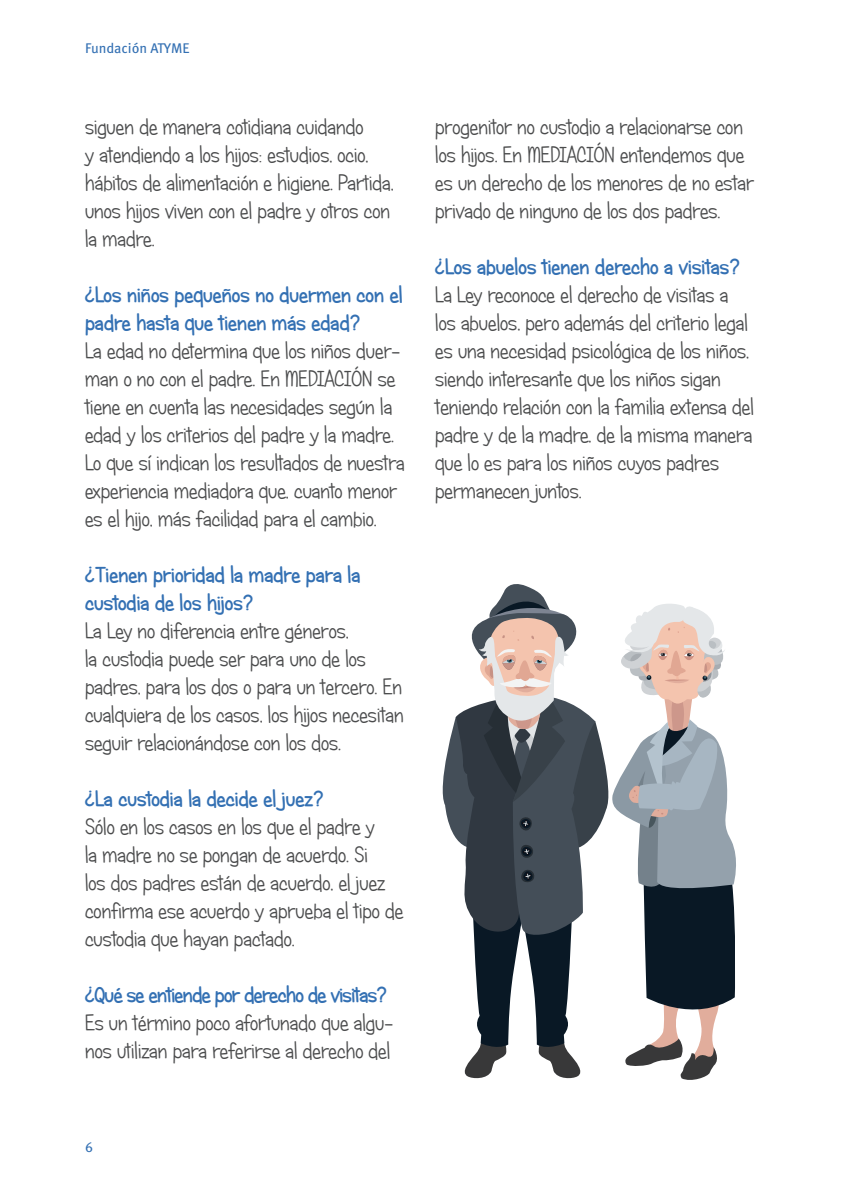
<style>
.page{position:relative;width:842px;height:1191px;background:#fff}
.page>*{position:absolute;margin:0;border:0;box-sizing:border-box;transform-origin:0 0}
.t1{font:22px/28px "Candy Round BTN";color:#4b4c4d}
.t2{font:22px/28px "Candy Round BTN Bold";color:#3370b3}
.t3{font:22px "Candy Round BTN Bold";letter-spacing:-.03em;color:#3370b3}
.t4{font:14px "Meta Pro";letter-spacing:-.005em;color:#3370b3}
</style>
<div class="page">
<svg style="left:442px;top:584px;width:294px;height:496px"></svg>
<p class="t4" style="left:85px;top:39px;width:106px">Fundación ATYME</p>
<p class="t1" style="left:85px;top:112px;width:310px">siguen de manera cotidiana cuidando<br>y atendiendo a los hijos: estudios, ocio, hábitos de alimentación e higiene. Partida, unos hijos viven con el padre y otros con la madre.</p>
<p class="t2" style="left:85px;top:280px;width:319px">¿Los niños pequeños no duermen con el padre hasta que tienen más edad?</p>
<p class="t1" style="left:85px;top:336px;width:321px">La edad no determina que los niños duer&shy;man o no con el padre. En MEDIACIÓN se tiene en cuenta las necesidades según la edad y los criterios del padre y la madre.<br>Lo que sí indican los resultados de nuestra experiencia mediadora que, cuanto menor es el hijo, más facilidad para el cambio.</p>
<p class="t2" style="left:85px;top:560px;width:277px">¿Tienen prioridad la madre para la custodia de los hijos?</p>
<p class="t1" style="left:85px;top:616px;width:320px">La Ley no diferencia entre géneros,<br>la custodia puede ser para uno de los padres, para los dos o para un tercero. En cualquiera de los casos, los hijos necesitan seguir relacionándose con los dos.</p>
<p class="t2" style="left:85px;top:784px;width:240px">¿La custodia la decide el juez?</p>
<p class="t1" style="left:85px;top:812px;width:320px">Sólo en los casos en los que el padre y<br>la madre no se pongan de acuerdo. Si<br>los dos padres están de acuerdo, el juez confirma ese acuerdo y aprueba el tipo de custodia que hayan pactado.</p>
<p class="t3" style="left:85px;top:981px;width:304px">¿Qué se entiende por derecho de visitas?</p>
<p class="t1" style="left:85px;top:1008px;width:310px">Es un término poco afortunado que algu&shy;nos utilizan para referirse al derecho del</p>
<p class="t1" style="left:435px;top:112px;width:320px">progenitor no custodio a relacionarse con los hijos. En MEDIACIÓN entendemos que es un derecho de los menores de no estar privado de ninguno de los dos padres.</p>
<p class="t2" style="left:435px;top:252px;width:306px">¿Los abuelos tienen derecho a visitas?</p>
<p class="t1" style="left:435px;top:280px;width:320px">La Ley reconoce el derecho de visitas a los abuelos, pero además del criterio legal es una necesidad psicológica de los niños, siendo interesante que los niños sigan teniendo relación con la familia extensa del padre y de la madre, de la misma manera que lo es para los niños cuyos padres permanecen juntos.</p>
<p class="t4" style="left:85px;top:1138px;width:10px">6</p>
</div>
